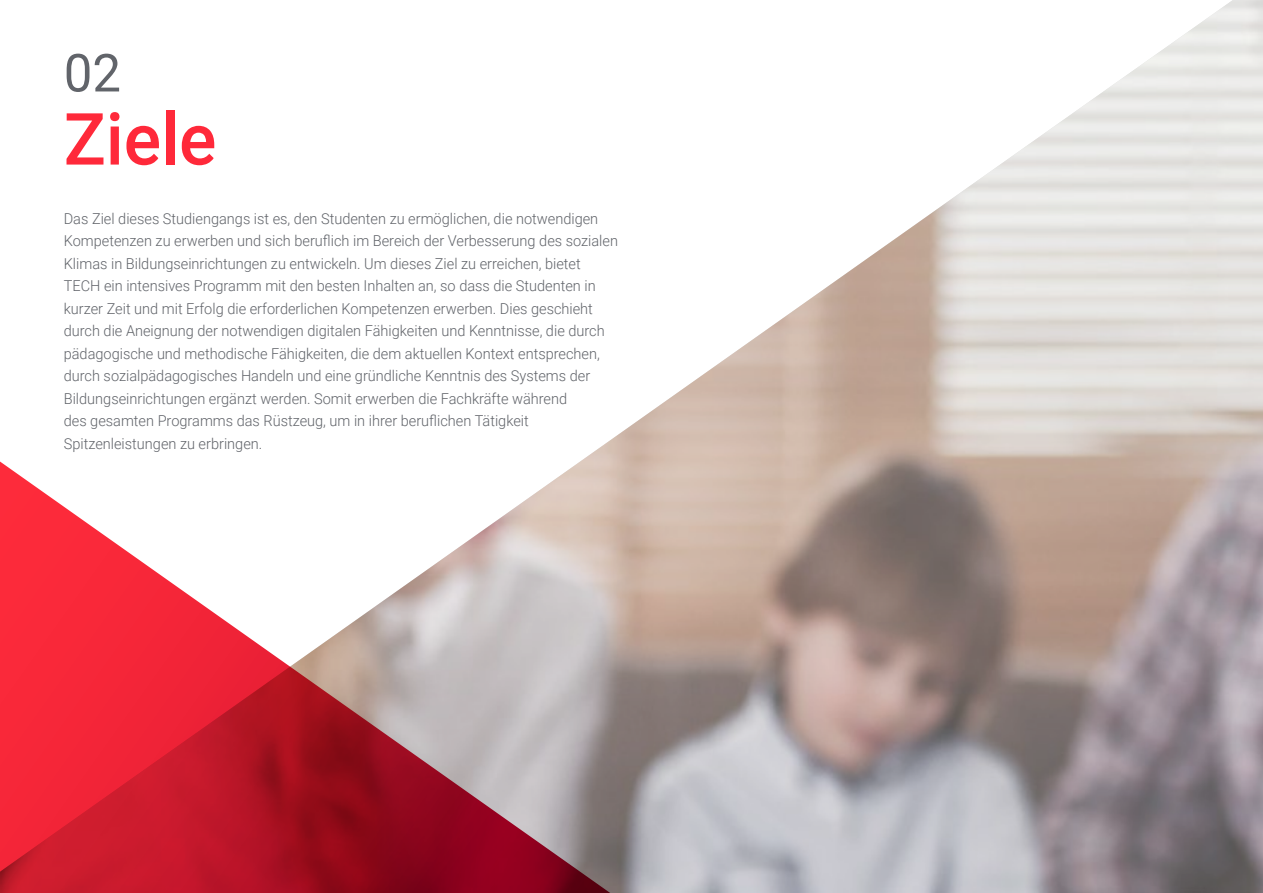
<style>
.page{position:relative;width:1263px;height:893px;background:#fff}
.page>*{position:absolute;margin:0;border:0;box-sizing:border-box;transform-origin:0 0}
.t1{font:500 72px "Roboto";color:#ff293a}
.t2{font:52.5px "Roboto";color:#61646a}
.t3{font:300 15px/22.5px "Roboto";color:#61646a}
</style>
<div class="page">
<img style="left:602px;top:0;width:661px;height:893px">
<svg style="left:0;top:446px;width:640px;height:447px"></svg>
<h2 class="t2" style="left:64px;top:36px;width:59px">02</h2>
<h1 class="t1" style="left:64px;top:89px;width:154px">Ziele</h1>
<p class="t3" style="left:64px;top:207px;width:556px">Das Ziel dieses Studiengangs ist es, den Studenten zu ermöglichen, die notwendigen Kompetenzen zu erwerben und sich beruflich im Bereich der Verbesserung des sozialen Klimas in Bildungseinrichtungen zu entwickeln. Um dieses Ziel zu erreichen, bietet TECH ein intensives Programm mit den besten Inhalten an, so dass die Studenten in kurzer Zeit und mit Erfolg die erforderlichen Kompetenzen erwerben. Dies geschieht durch die Aneignung der notwendigen digitalen Fähigkeiten und Kenntnisse, die durch pädagogische und methodische Fähigkeiten, die dem aktuellen Kontext entsprechen, durch sozialpädagogisches Handeln und eine gründliche Kenntnis des Systems der Bildungseinrichtungen ergänzt werden. Somit erwerben die Fachkräfte während<br>des gesamten Programms das Rüstzeug, um in ihrer beruflichen Tätigkeit Spitzenleistungen zu erbringen.</p>
</div>
